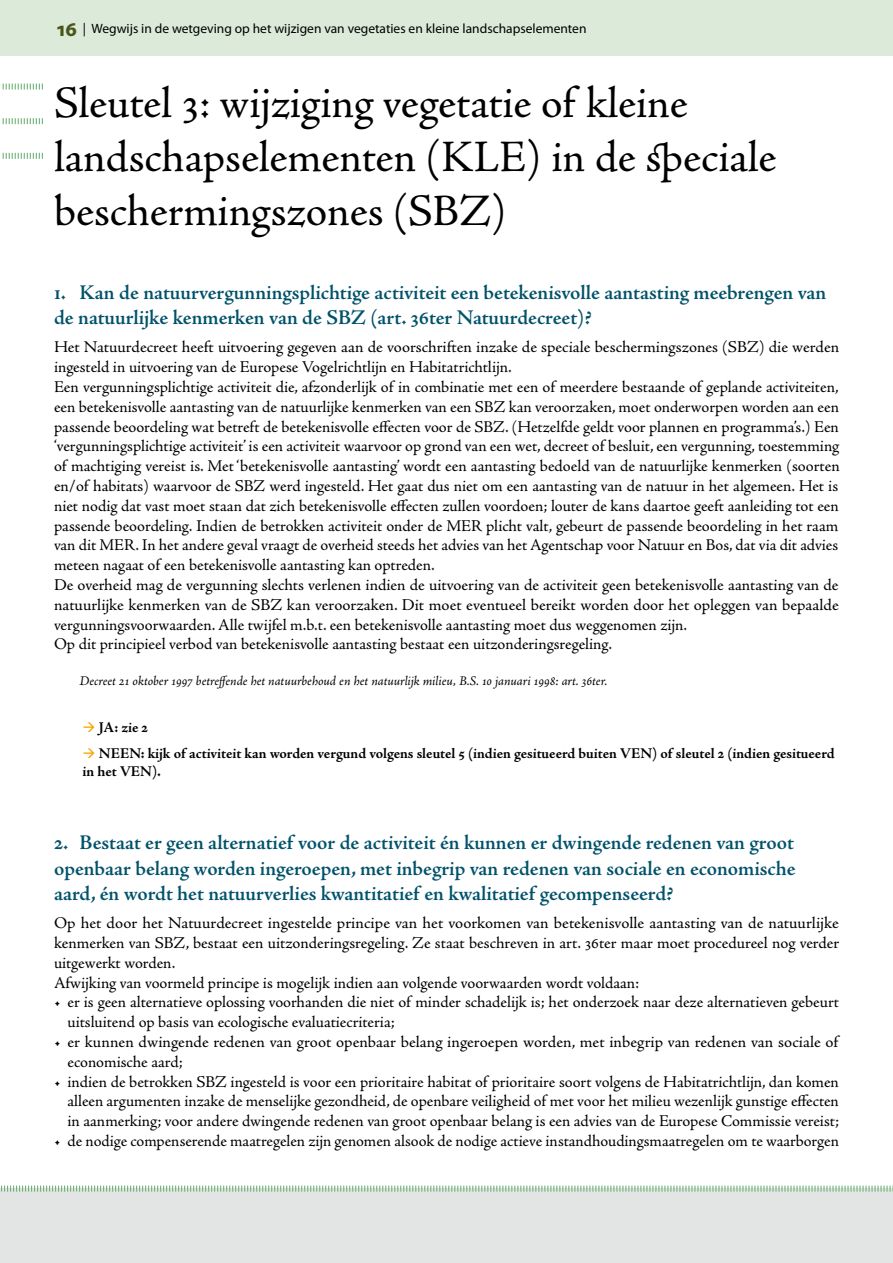
<style>
.page{position:relative;width:893px;height:1263px;background:#fff}
.page>*{position:absolute;margin:0;border:0;box-sizing:border-box;transform-origin:0 0}
.t1{font:45px/54px "Adobe Jenson Pro";color:#000}
.t2{font:600 21px/25.2px "Adobe Jenson Pro";letter-spacing:-.005em;color:#00526a}
.t3{font:16.5px/19.8px "Adobe Jenson Pro";color:#000}
.t4{font:700 15px/18px "Adobe Jenson Pro";letter-spacing:-.005em;color:#000}
.t5{font:italic 13.5px "Adobe Jenson Pro";color:#000}
.t6{font:13.5px "Myriad Pro";color:#000}
.s1{font-weight:700;font-size:21px;color:#4b5519}
.s2{color:#f6a400}
</style>
<div class="page">
<div style="left:0;top:0;width:893px;height:56px;background:#dbead9"></div>
<svg style="left:3px;top:118px;width:40px;height:6px"></svg>
<svg style="left:3px;top:84px;width:40px;height:6px"></svg>
<svg style="left:3px;top:153px;width:40px;height:6px"></svg>
<svg style="left:0;top:1185px;width:893px;height:78px;background:#e0e3e1"></svg>
<p class="t6" style="left:57px;top:20px;width:531px"><span class="s1">16</span> | Wegwijs in de wetgeving op het wijzigen van vegetaties en kleine landschapselementen</p>
<h1 class="t1" style="left:54px;top:77px;width:724px">Sleutel 3: wijziging vegetatie of kleine landschapselementen (KLE) in de speciale beschermingszones (SBZ)</h1>
<p class="t2" style="left:54px;top:280px;width:774px">1. Kan de natuurvergunningsplichtige activiteit een betekenisvolle aantasting meebrengen van de natuurlijke kenmerken van de SBZ (art. 36ter Natuurdecreet)?</p>
<p class="t3" style="left:54px;top:337px;width:787px">Het Natuurdecreet heeft uitvoering gegeven aan de voorschriften inzake de speciale beschermingszones (SBZ) die werden ingesteld in uitvoering van de Europese Vogelrichtlijn en Habitatrichtlijn.<br>Een vergunningsplichtige activiteit die, afzonderlijk of in combinatie met een of meerdere bestaande of geplande activiteiten, een betekenisvolle aantasting van de natuurlijke kenmerken van een SBZ kan veroorzaken, moet onderworpen worden aan een</p>
<p class="t3" style="left:54px;top:417px;width:786px">passende beoordeling wat betreft de betekenisvolle effecten voor de SBZ. (Hetzelfde geldt voor plannen en programma’s.) Een</p>
<p class="t3" style="left:54px;top:436px;width:787px;text-align:justify">‘vergunningsplichtige activiteit’ is een activiteit waarvoor op grond van een wet, decreet of besluit, een vergunning, toestemming of machtiging vereist is. Met ‘betekenisvolle aantasting’ wordt een aantasting bedoeld van de natuurlijke kenmerken (soorten en/of habitats) waarvoor de SBZ werd ingesteld. Het gaat dus niet om een aantasting van de natuur in het algemeen. Het is</p>
<p class="t3" style="left:54px;top:496px;width:786px">niet nodig dat vast moet staan dat zich betekenisvolle effecten zullen voordoen; louter de kans daartoe geeft aanleiding tot een</p>
<p class="t3" style="left:54px;top:516px;width:786px">passende beoordeling. Indien de betrokken activiteit onder de MER plicht valt, gebeurt de passende beoordeling in het raam van dit MER. In het andere geval vraagt de overheid steeds het advies van het Agentschap voor Natuur en Bos, dat via dit advies meteen nagaat of een betekenisvolle aantasting kan optreden.<br>De overheid mag de vergunning slechts verlenen indien de uitvoering van de activiteit geen betekenisvolle aantasting van de natuurlijke kenmerken van de SBZ kan veroorzaken. Dit moet eventueel bereikt worden door het opleggen van bepaalde vergunningsvoorwaarden. Alle twijfel m.b.t. een betekenisvolle aantasting moet dus weggenomen zijn.<br>Op dit principieel verbod van betekenisvolle aantasting bestaat een uitzonderingsregeling.</p>
<p class="t5" style="left:80px;top:673px;width:529px">Decreet 21 oktober 1997 betreffende het natuurbehoud en het natuurlijk milieu, B.S. 10 januari 1998: art. 36ter.</p>
<p class="t4" style="left:82px;top:718px;width:67px"><span class="s2">→</span> JA: zie 2</p>
<p class="t4" style="left:82px;top:745px;width:754px"><span class="s2">→</span> NEEN: kijk of activiteit kan worden vergund volgens sleutel 5 (indien gesitueerd buiten VEN) of sleutel 2 (indien gesitueerd in het VEN).</p>
<p class="t2" style="left:54px;top:831px;width:743px;text-align:justify">2. Bestaat er geen alternatief voor de activiteit én kunnen er dwingende redenen van groot openbaar belang worden ingeroepen, met inbegrip van redenen van sociale en economische aard, én wordt het natuurverlies kwantitatief en kwalitatief gecompenseerd?</p>
<p class="t3" style="left:54px;top:913px;width:787px">Op het door het Natuurdecreet ingestelde principe van het voorkomen van betekenisvolle aantasting van de natuurlijke kenmerken van SBZ, bestaat een uitzonderingsregeling. Ze staat beschreven in art. 36ter maar moet procedureel nog verder uitgewerkt worden.<br>Afwijking van voormeld principe is mogelijk indien aan volgende voorwaarden wordt voldaan:</p>
<p class="t3" style="left:54px;top:993px;width:786px">• er is geen alternatieve oplossing voorhanden die niet of minder schadelijk is; het onderzoek naar deze alternatieven gebeurt</p>
<p class="t3" style="left:67px;top:1012px;width:329px">uitsluitend op basis van ecologische evaluatiecriteria;</p>
<p class="t3" style="left:54px;top:1032px;width:786px">• er kunnen dwingende redenen van groot openbaar belang ingeroepen worden, met inbegrip van redenen van sociale of</p>
<p class="t3" style="left:68px;top:1052px;width:117px">economische aard;</p>
<p class="t3" style="left:54px;top:1072px;width:786px;text-align:right">• indien de betrokken SBZ ingesteld is voor een prioritaire habitat of prioritaire soort volgens de Habitatrichtlijn, dan komen alleen argumenten inzake de menselijke gezondheid, de openbare veiligheid of met voor het milieu wezenlijk gunstige effecten</p>
<p class="t3" style="left:68px;top:1111px;width:773px">in aanmerking; voor andere dwingende redenen van groot openbaar belang is een advies van de Europese Commissie vereist;</p>
<p class="t3" style="left:54px;top:1131px;width:786px">• de nodige compenserende maatregelen zijn genomen alsook de nodige actieve instandhoudingsmaatregelen om te waarborgen</p>
</div>
